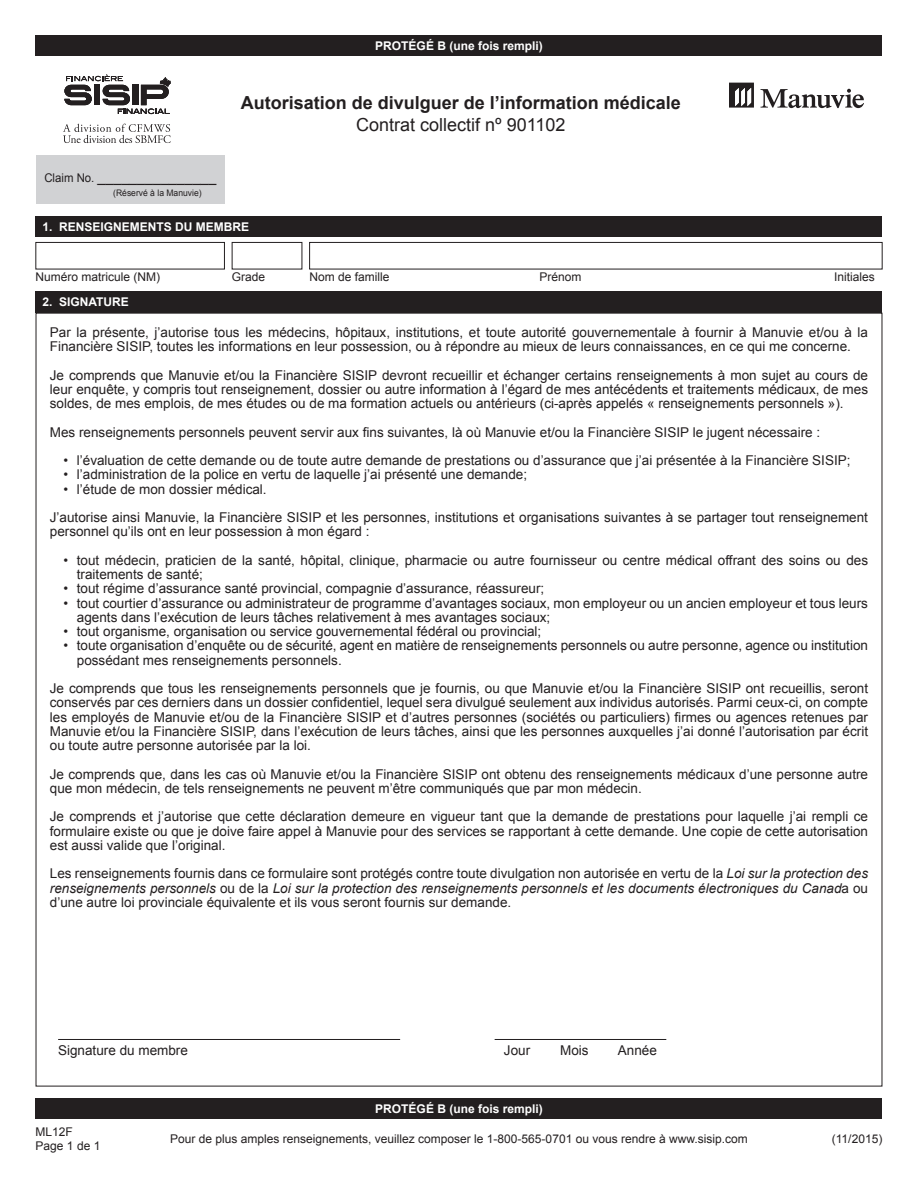
<style>
.page{position:relative;width:918px;height:1188px;background:#fff}
.page>*{position:absolute;margin:0;border:0;box-sizing:border-box;transform-origin:0 0}
.t1{font:700 18px "Arial";color:#231f20}
.t2{font:18px "Arial";color:#231f20}
.t3{font:15px "Arial";color:#231f20;scale:.95 1}
.t4{font:13.5px/14.2px "Arial";color:#231f20}
.t5{font:12px "Arial";color:#231f20}
.t6{font:700 12px "Arial";color:#fff}
.t7{font:9px "Arial";color:#231f20;scale:.95 1}
.s1{font-size:12px}
.s2{font-style:italic}
</style>
<div class="page">
<svg style="left:63px;top:124px;width:108px;height:19px"></svg>
<svg style="left:64px;top:75px;width:107px;height:39px"></svg>
<svg style="left:761px;top:89px;width:103px;height:19px"></svg>
<svg style="left:729px;top:83px;width:25px;height:25px"></svg>
<div style="left:36px;top:36px;width:846px;height:20px;background:#231f20"></div>
<div style="left:36px;top:1098px;width:846px;height:21px;background:#231f20"></div>
<div style="left:36px;top:156px;width:189px;height:48px;background:#d1d2d4"></div>
<div style="left:36px;top:217px;width:846px;height:20px;background:#231f20"></div>
<div style="left:36px;top:242px;width:189px;height:27px;border:1px solid #231f20"></div>
<div style="left:309px;top:242px;width:573px;height:27px;border:1px solid #231f20"></div>
<div style="left:36px;top:291px;width:846px;height:22px;background:#231f20"></div>
<div style="left:232px;top:242px;width:70px;height:27px;border:1px solid #231f20"></div>
<hr style="left:58px;top:1039px;width:342px;height:1px;background:#231f20">
<hr style="left:495px;top:1039px;width:171px;height:1px;background:#231f20">
<p class="t6" style="left:375px;top:38px;width:169px">PROTÉGÉ B (une fois rempli)</p>
<p class="t1" style="left:241px;top:91px;width:442px">Autorisation de divulguer de l’information médicale</p>
<p class="t2" style="left:356px;top:113px;width:211px">Contrat collectif nº 901102</p>
<p class="t3" style="left:44px;top:167px;width:183px"><span class="s1">Claim No.</span> _______________</p>
<p class="t7" style="left:113px;top:187px;width:95px">(Réservé à la Manuvie)</p>
<p class="t6" style="left:42px;top:219px;width:208px">1. RENSEIGNEMENTS DU MEMBRE</p>
<p class="t5" style="left:36px;top:269px;width:126px">Numéro matricule (NM)</p>
<p class="t5" style="left:309px;top:269px;width:82px">Nom de famille</p>
<p class="t5" style="left:540px;top:269px;width:44px">Prénom</p>
<p class="t5" style="left:834px;top:269px;width:42px">Initiales</p>
<p class="t5" style="left:232px;top:269px;width:35px">Grade</p>
<p class="t6" style="left:42px;top:294px;width:88px">2. SIGNATURE</p>
<p class="t4" style="left:50px;top:325px;width:820px">Par la présente, j’autorise tous les médecins, hôpitaux, institutions, et toute autorité gouvernementale à fournir à Manuvie et/ou à la<br>Financière SISIP, toutes les informations en leur possession, ou à répondre au mieux de leurs connaissances, en ce qui me concerne.</p>
<p class="t4" style="left:50px;top:368px;width:820px;text-align:justify">Je comprends que Manuvie et/ou la Financière SISIP devront recueillir et échanger certains renseignements à mon sujet au cours de leur enquête, y compris tout renseignement, dossier ou autre information à l’égard de mes antécédents et traitements médicaux, de mes soldes, de mes emplois, de mes études ou de ma formation actuels ou antérieurs (ci-après appelés « renseignements personnels »).</p>
<p class="t4" style="left:50px;top:425px;width:772px">Mes renseignements personnels peuvent servir aux fins suivantes, là où Manuvie et/ou la Financière SISIP le jugent nécessaire :</p>
<p class="t4" style="left:63px;top:453px;width:789px">• l’évaluation de cette demande ou de toute autre demande de prestations ou d’assurance que j’ai présentée à la Financière SISIP;</p>
<p class="t4" style="left:63px;top:468px;width:465px">• l’administration de la police en vertu de laquelle j’ai présenté une demande;</p>
<p class="t4" style="left:63px;top:482px;width:205px">• l’étude de mon dossier médical.</p>
<p class="t4" style="left:50px;top:510px;width:820px">J’autorise ainsi Manuvie, la Financière SISIP et les personnes, institutions et organisations suivantes à se partager tout renseignement personnel qu’ils ont en leur possession à mon égard :</p>
<p class="t4" style="left:77px;top:553px;width:793px;text-indent:-14px">• tout médecin, praticien de la santé, hôpital, clinique, pharmacie ou autre fournisseur ou centre médical offrant des soins ou des traitements de santé;</p>
<p class="t4" style="left:63px;top:582px;width:482px">• tout régime d’assurance santé provincial, compagnie d’assurance, réassureur;</p>
<p class="t4" style="left:77px;top:596px;width:793px;text-indent:-14px">• tout courtier d’assurance ou administrateur de programme d’avantages sociaux, mon employeur ou un ancien employeur et tous leurs agents dans l’exécution de leurs tâches relativement à mes avantages sociaux;</p>
<p class="t4" style="left:63px;top:624px;width:479px">• tout organisme, organisation ou service gouvernemental fédéral ou provincial;</p>
<p class="t4" style="left:77px;top:639px;width:793px;text-indent:-14px">• toute organisation d’enquête ou de sécurité, agent en matière de renseignements personnels ou autre personne, agence ou institution possédant mes renseignements personnels.</p>
<p class="t4" style="left:50px;top:681px;width:820px;text-align:justify">Je comprends que tous les renseignements personnels que je fournis, ou que Manuvie et/ou la Financière SISIP ont recueillis, seront conservés par ces derniers dans un dossier confidentiel, lequel sera divulgué seulement aux individus autorisés. Parmi ceux-ci, on compte les employés de Manuvie et/ou de la Financière SISIP et d’autres personnes (sociétés ou particuliers) firmes ou agences retenues par Manuvie et/ou la Financière SISIP, dans l’exécution de leurs tâches, ainsi que les personnes auxquelles j’ai donné l’autorisation par écrit ou toute autre personne autorisée par la loi.</p>
<p class="t4" style="left:50px;top:767px;width:820px">Je comprends que, dans les cas où Manuvie et/ou la Financière SISIP ont obtenu des renseignements médicaux d’une personne autre que mon médecin, de tels renseignements ne peuvent m’être communiqués que par mon médecin.</p>
<p class="t4" style="left:50px;top:810px;width:820px;text-align:justify">Je comprends et j’autorise que cette déclaration demeure en vigueur tant que la demande de prestations pour laquelle j’ai rempli ce formulaire existe ou que je doive faire appel à Manuvie pour des services se rapportant à cette demande. Une copie de cette autorisation est aussi valide que l’original.</p>
<p class="t4" style="left:50px;top:867px;width:820px;text-align:justify">Les renseignements fournis dans ce formulaire sont protégés contre toute divulgation non autorisée en vertu de la <span class="s2">Loi sur la protection des renseignements personnels</span> ou de la <span class="s2">Loi sur la protection des renseignements personnels et les documents électroniques du Canad</span>a ou d’une autre loi provinciale équivalente et ils vous seront fournis sur demande.</p>
<p class="t4" style="left:58px;top:1043px;width:131px">Signature du membre</p>
<p class="t4" style="left:504px;top:1043px;width:28px">Jour</p>
<p class="t4" style="left:560px;top:1043px;width:30px">Mois</p>
<p class="t4" style="left:618px;top:1043px;width:41px">Année</p>
<p class="t5" style="left:36px;top:1124px;width:39px">ML12F</p>
<p class="t5" style="left:36px;top:1138px;width:66px">Page 1 de 1</p>
<p class="t6" style="left:375px;top:1101px;width:169px">PROTÉGÉ B (une fois rempli)</p>
<p class="t5" style="left:170px;top:1131px;width:579px">Pour de plus amples renseignements, veuillez composer le 1-800-565-0701 ou vous rendre à www.sisip.com</p>
<p class="t5" style="left:832px;top:1131px;width:52px">(11/2015)</p>
</div>
